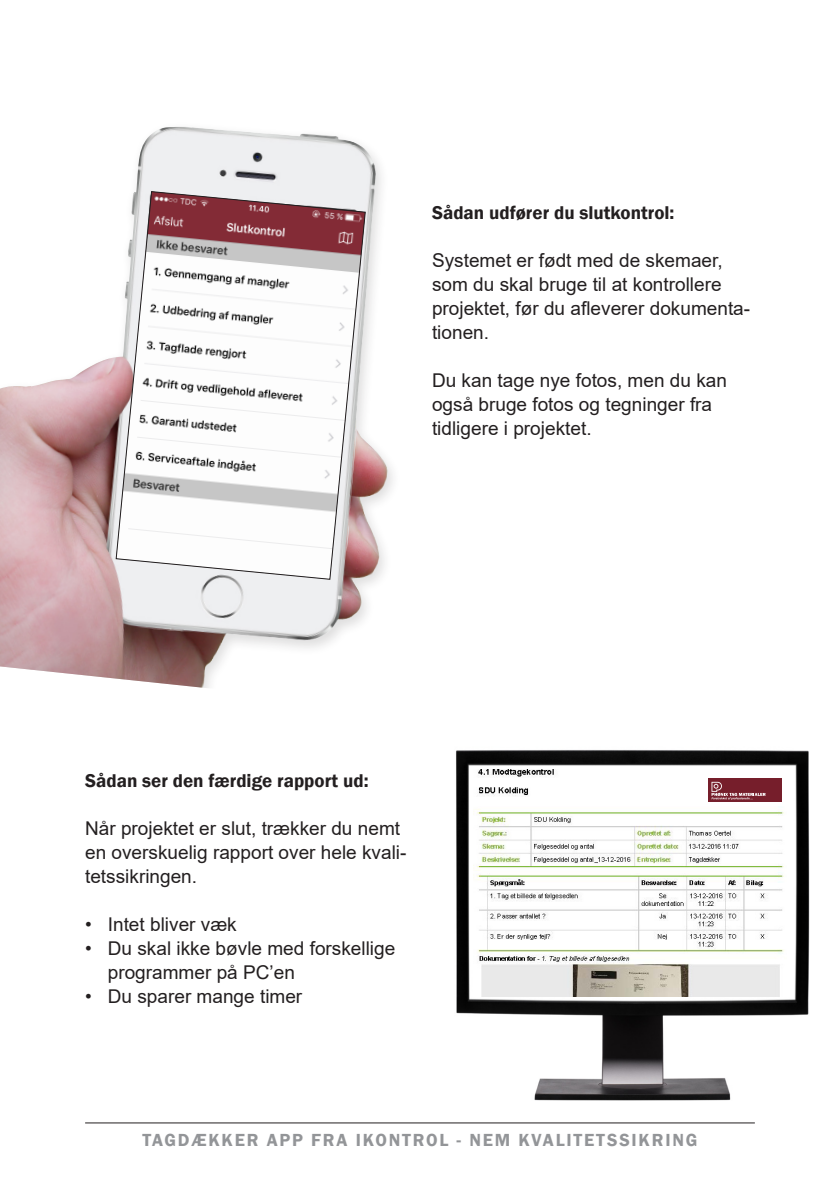
<style>
.page{position:relative;width:840px;height:1191px;background:#fff}
.page>*{position:absolute;margin:0;border:0;box-sizing:border-box;transform-origin:0 0}
.t1{font:19px/24px "Arial";color:#231f20}
.t2{font:600 19px "Franklin Gothic";color:#231f20}
.t3{font:600 18px "Franklin Gothic";letter-spacing:.1em;color:#939598}
</style>
<div class="page">
<hr style="left:85px;top:1122px;width:669px;height:1px;background:#231f20">
<img style="left:0;top:126px;width:388px;height:562px">
<svg style="left:115px;top:190px;width:251px;height:390px"></svg>
<img style="left:456px;top:750px;width:354px;height:351px">
<img style="left:473px;top:770px;width:312px;height:226px">
<div style="left:707px;top:778px;width:74px;height:23px;background:#761e2b"></div>
<svg style="left:711px;top:782px;width:54px;height:18px"></svg>
<p class="t2" style="left:432px;top:201px;width:244px">Sådan udfører du slutkontrol:</p>
<p class="t1" style="left:432px;top:248px;width:319px">Systemet er født med de skemaer, som du skal bruge til at kontrollere projektet, før du afleverer dokumenta&shy;tionen.</p>
<p class="t1" style="left:432px;top:368px;width:296px">Du kan tage nye fotos, men du kan også bruge fotos og tegninger fra tidligere i projektet.</p>
<p class="t2" style="left:85px;top:769px;width:285px">Sådan ser den færdige rapport ud:</p>
<p class="t1" style="left:85px;top:816px;width:323px">Når projektet er slut, trækker du nemt en overskuelig rapport over hele kvali&shy;tetssikringen.</p>
<p class="t1" style="left:85px;top:912px;width:153px">• Intet bliver væk</p>
<p class="t1" style="left:108px;top:936px;width:289px;text-indent:-23px">• Du skal ikke bøvle med forskellige programmer på PC’en</p>
<p class="t1" style="left:85px;top:984px;width:218px">• Du sparer mange timer</p>
<p class="t3" style="left:142px;top:1129px;width:556px">TAGDÆKKER APP FRA IKONTROL - NEM KVALITETSSIKRING</p>
</div>
